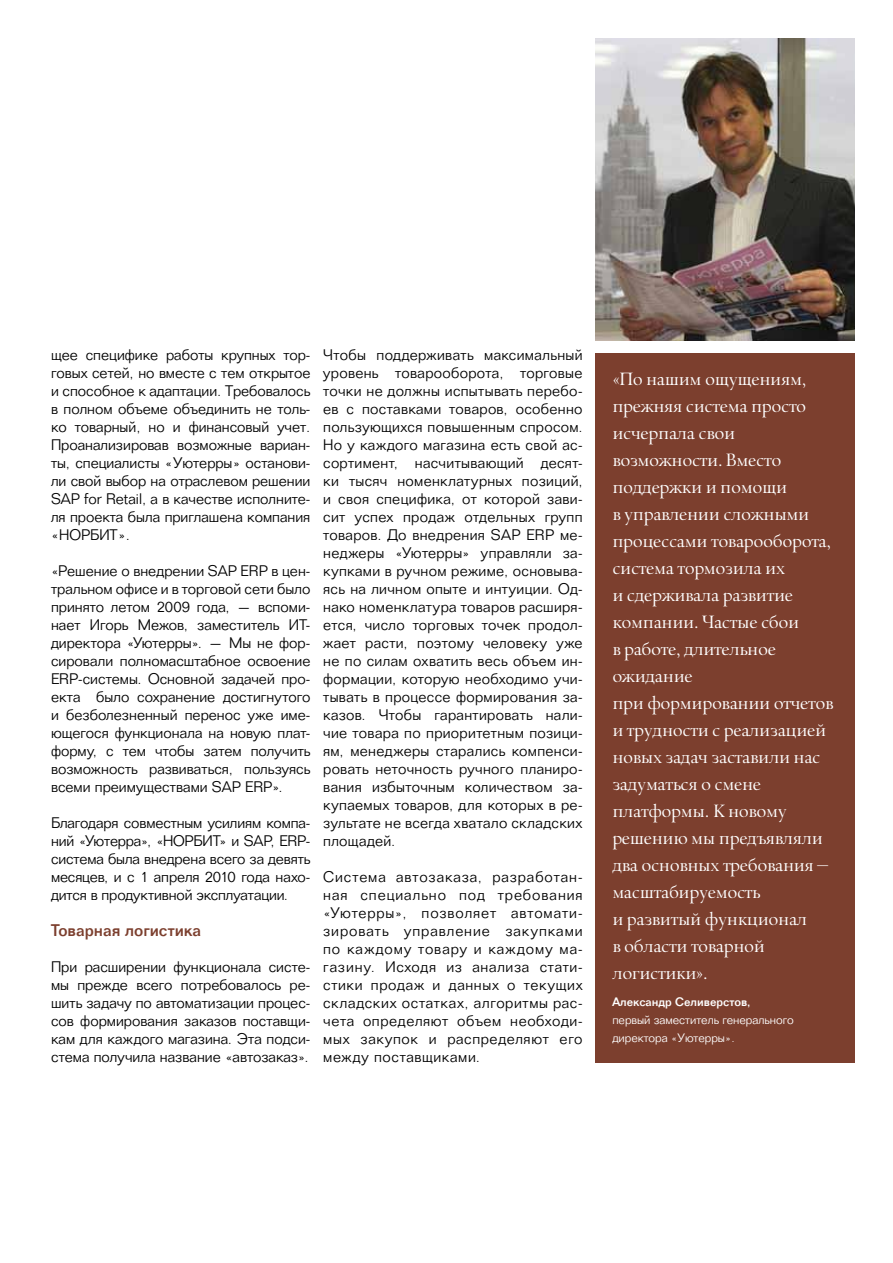
<style>
.page{position:relative;width:893px;height:1263px;background:#fff}
.page>*{position:absolute;margin:0;border:0;box-sizing:border-box;transform-origin:0 0}
.t1{font:21px/27px "SAP Serif 2007";letter-spacing:-.02em;color:#fff}
.t2{font:500 16.5px "SAP Sans 2007";color:#7c3f2e}
.t3{font:300 15px/18px "SAP Sans 2007";color:#000;text-align:justify}
.t4{font:300 12px/18px "SAP Sans 2007";color:#fff}
.t5{font:500 12px "SAP Sans 2007";color:#fff}
</style>
<div class="page">
<div style="left:595px;top:353px;width:259px;height:709px;background:#7c3f2e"></div>
<img style="left:596px;top:38px;width:259px;height:302px">
<p class="t3" style="left:51px;top:346px;width:261px">щее специфике работы крупных тор&shy;говых сетей, но вместе с тем открытое и способное к адаптации. Требовалось в полном объеме объединить не толь&shy;ко товарный, но и финансовый учет.<br>Проанализировав возможные вариан&shy;ты, специалисты «Уютерры» останови&shy;ли свой выбор на отраслевом решении SAP</p>
<p class="t3" style="left:51px;top:490px;width:261px;text-indent:33px">for Retail, а в качестве исполните&shy;ля проекта была приглашена компания «НОР</p>
<p class="t3" style="left:90px;top:526px;width:41px">БИТ».</p>
<p class="t3" style="left:51px;top:562px;width:168px">«Решение о внедрении SAP</p>
<p class="t3" style="left:51px;top:562px;width:261px;text-indent:190px">ERP в цен&shy;тральном офисе и в торговой сети было принято летом 2009 года, — вспоми&shy;нает Игорь Межов, заместитель ИТ&shy;директора «Уютерры». — Мы не фор&shy;сировали полномасштабное освоение ERP-системы. Основной задачей про&shy;екта было сохранение достигнутого и безболезненный перенос уже име&shy;ющегося функционала на новую плат&shy;форму, с тем чтобы затем получить возможность развиваться, пользуясь всеми преимуществами SAP</p>
<p class="t3" style="left:245px;top:778px;width:39px">ERP».</p>
<p class="t3" style="left:51px;top:814px;width:261px">Благодаря совместным усилиям компа&shy;ний «Уютерра», «НОР</p>
<p class="t3" style="left:51px;top:832px;width:261px;text-indent:143px">БИТ» и SAP, ERP&shy;система была внедрена всего за девять месяцев, и с 1 апреля 2010 года нахо&shy;дится в продуктивной эксплуатации.</p>
<p class="t2" style="left:51px;top:921px;width:152px">Товарная логистика</p>
<p class="t3" style="left:51px;top:958px;width:261px">При расширении функционала систе&shy;мы прежде всего потребовалось ре&shy;шить задачу по автоматизации процес&shy;сов формирования заказов поставщи&shy;кам для каждого магазина. Эта подси&shy;стема получила название «автозаказ».</p>
<p class="t3" style="left:323px;top:346px;width:261px">Чтобы поддерживать максимальный уровень товарооборота, торговые точки не должны испытывать перебо&shy;ев с поставками товаров, особенно пользующихся повышенным спросом.<br>Но у каждого магазина есть свой ас&shy;сортимент, насчитывающий десят&shy;ки тысяч номенклатурных позиций, и своя специфика, от которой зави&shy;сит успех продаж отдельных групп товаров. До внедрения SAP</p>
<p class="t3" style="left:323px;top:526px;width:261px;text-indent:203px">ERP ме&shy;неджеры «Уютерры» управляли за&shy;купками в ручном режиме, основыва&shy;ясь на личном опыте и интуиции. Од&shy;нако номенклатура товаров расширя&shy;ется, число торговых точек продол&shy;жает расти, поэтому человеку уже не по силам охватить весь объем ин&shy;формации, которую необходимо учи&shy;тывать в процессе формирования за&shy;казов. Чтобы гарантировать нали&shy;чие товара по приоритетным позици&shy;ям, менеджеры старались компенси&shy;ровать неточность ручного планиро&shy;вания избыточным количеством за&shy;купаемых товаров, для которых в ре&shy;зультате не всегда хватало складских площадей.</p>
<p class="t3" style="left:323px;top:868px;width:261px">Система автозаказа, разработан&shy;ная специально под требования «Уютерры», позволяет автомати&shy;зировать управление закупками по каждому товару и каждому ма&shy;газину. Исходя из анализа стати&shy;стики продаж и данных о текущих складских остатках, алгоритмы рас&shy;чета определяют объем необходи&shy;мых закупок и распределяют его между поставщиками.</p>
<p class="t1" style="left:612px;top:366px;width:223px">«По нашим ощущениям, прежняя система просто исчерпала свои возможности. Вместо поддержки и помощи<br>в управлении сложными процессами товарооборота, система тормозила их<br>и сдерживала развитие компании. Частые сбои<br>в работе, длительное ожидание<br>при формировании отчетов и трудности с реализацией новых задач заставили нас задуматься о смене платформы. К новому решению мы предъявляли два основных требования – масштабируемость<br>и развитый функционал<br>в области товарной логистики».</p>
<p class="t5" style="left:612px;top:994px;width:140px">Александр Селиверстов,</p>
<p class="t4" style="left:612px;top:1011px;width:183px">первый заместитель генерального директора «Уютерры».</p>
</div>
